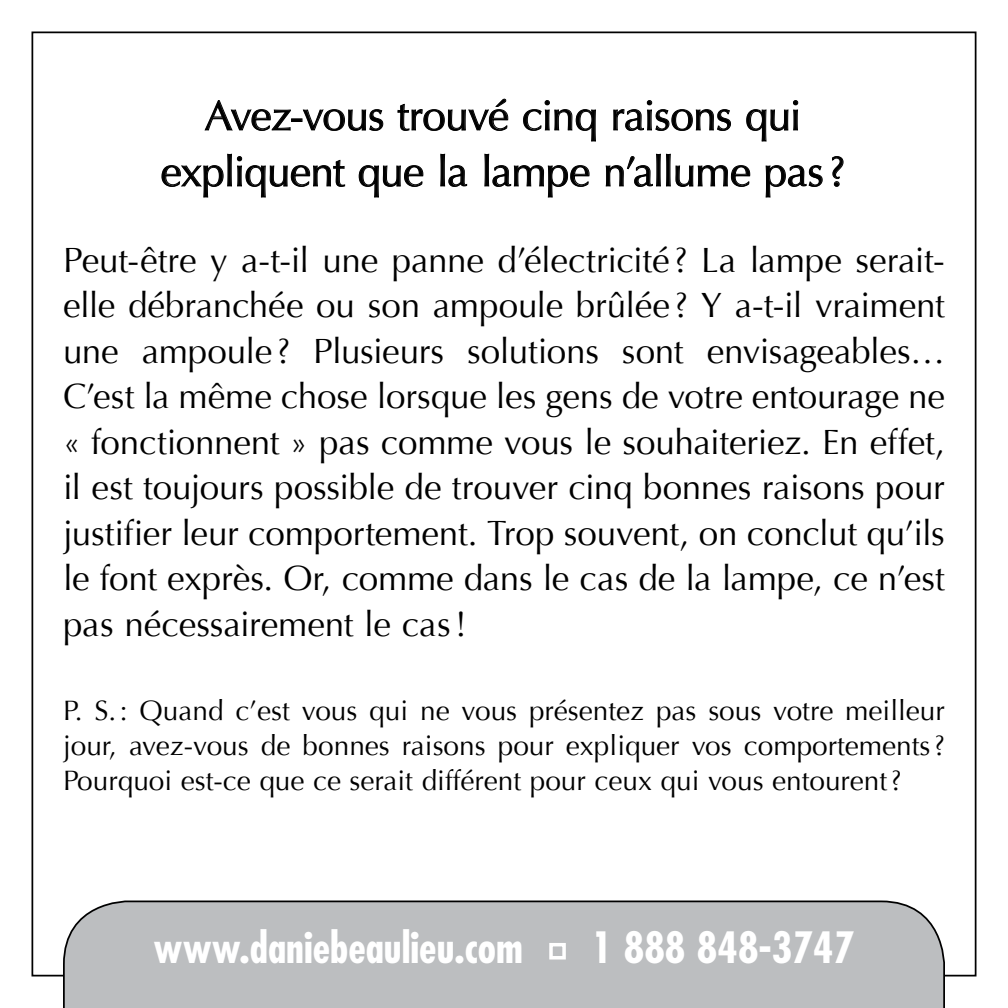
<style>
.page{position:relative;width:1008px;height:1008px;background:#fff}
.page>*{position:absolute;margin:0;border:0;box-sizing:border-box;transform-origin:0 0}
.t1{font:42px/56px "Optima";letter-spacing:-.015em;color:#000;text-align:center}
.t2{font:700 condensed 42px "Futura";color:#fff}
.t3{font:35px/45.5px "Optima";letter-spacing:-.005em;color:#000;text-align:justify}
.t4{font:28px/35px "Optima";color:#000;text-align:justify}
</style>
<div class="page">
<div style="left:63px;top:901px;width:882px;height:107px;background:#bcbec0"></div>
<div style="left:549px;top:943px;width:17px;height:17px;border:4px solid #fff"></div>
<svg style="left:204px;top:100px;width:180px;height:31px"></svg>
<svg style="left:397px;top:98px;width:111px;height:33px"></svg>
<svg style="left:523px;top:100px;width:73px;height:42px"></svg>
<svg style="left:613px;top:100px;width:118px;height:31px"></svg>
<svg style="left:746px;top:100px;width:53px;height:42px"></svg>
<svg style="left:161px;top:153px;width:184px;height:45px"></svg>
<svg style="left:359px;top:165px;width:65px;height:33px"></svg>
<svg style="left:440px;top:153px;width:27px;height:34px"></svg>
<svg style="left:484px;top:153px;width:106px;height:45px"></svg>
<svg style="left:606px;top:153px;width:144px;height:34px"></svg>
<svg style="left:766px;top:165px;width:57px;height:33px"></svg>
<svg style="left:832px;top:156px;width:12px;height:31px"></svg>
<p class="t1" style="left:161px;top:88px;width:686px">Avez-vous trouvé cinq raisons qui expliquent que la lampe n’allume pas?</p>
<p class="t3" style="left:63px;top:237px;width:884px">Peut-être y a-t-il une panne d’électricité ? La lampe serait&shy;elle débranchée ou son ampoule brûlée ? Y a-t-il vraiment une ampoule ? Plusieurs solutions sont envisageables… C’est la même chose lorsque les gens de votre entourage ne « fonctionnent » pas comme vous le souhaiteriez. En effet, il est toujours possible de trouver cinq bonnes raisons pour justifier leur comportement. Trop souvent, on conclut qu’ils le font exprès. Or, comme dans le cas de la lampe, ce n’est pas nécessairement le cas!</p>
<p class="t4" style="left:63px;top:693px;width:883px">P. S.: Quand c’est vous qui ne vous présentez pas sous votre meilleur jour, avez-vous de bonnes raisons pour expliquer vos comportements?<br>Pourquoi est-ce que ce serait différent pour ceux qui vous entourent?</p>
<p class="t2" style="left:154px;top:920px;width:371px">www.daniebeaulieu.com</p>
<p class="t2" style="left:592px;top:920px;width:264px">1 888 848-3747</p>
</div>
